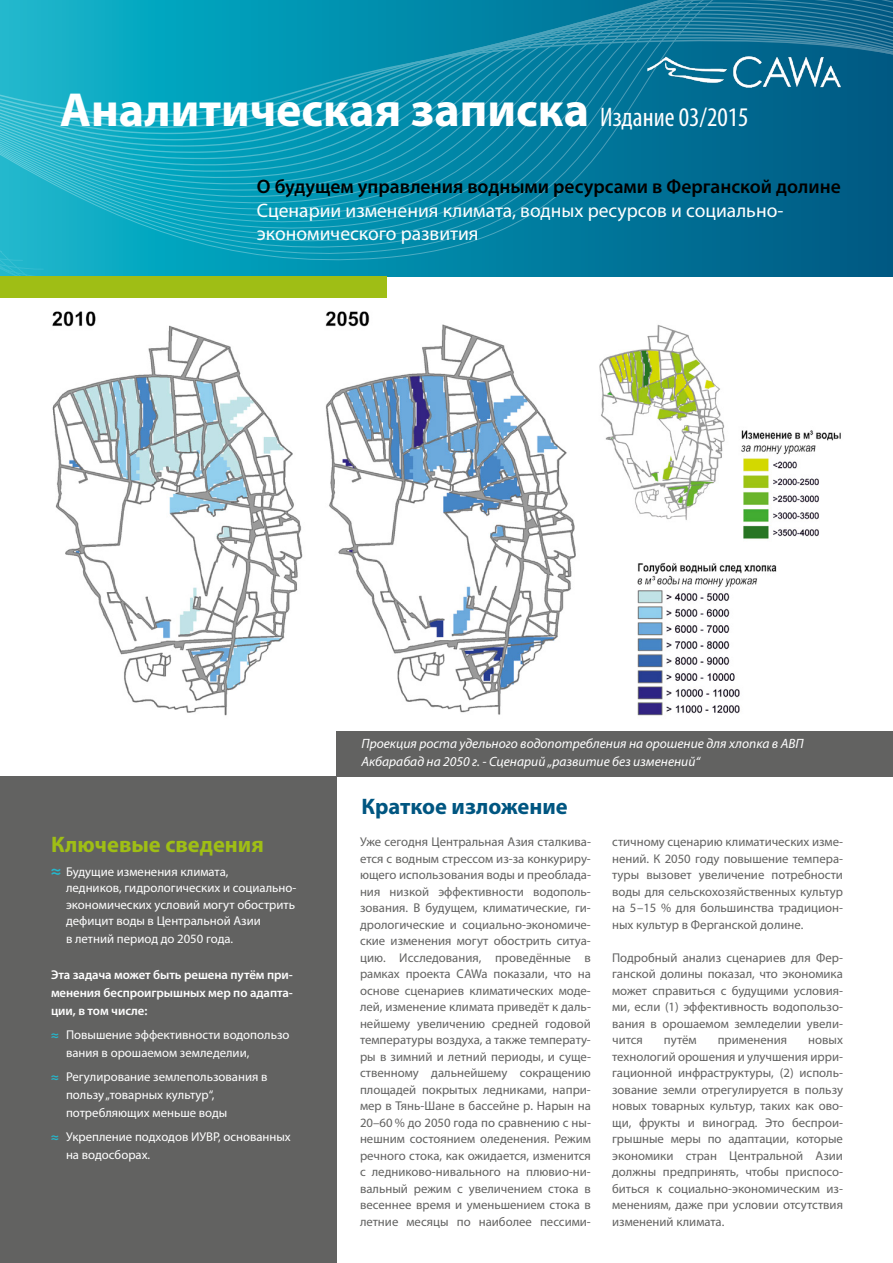
<style>
.page{position:relative;width:893px;height:1263px;background:#fff}
.page>*{position:absolute;margin:0;border:0;box-sizing:border-box;transform-origin:0 0}
.t1{font:700 48px "Myriad Pro";color:#fff}
.t2{font:700 22.5px "Myriad Pro";color:#005681}
.t3{font:700 22.5px "Myriad Pro";color:#9fbe15}
.t4{font:19.5px/23.4px "Myriad Pro";color:#fff}
.t5{font:600 19.5px "Myriad Pro";color:#000}
.t6{font:italic 13.5px/17.5px "Myriad Pro";color:#fff}
.t7{font:12.75px/16.5px "Myriad Pro";color:#626261;text-align:justify}
.t8{font:12.75px/18px "Myriad Pro";color:#fff}
.t9{font:600 12.75px/18px "Myriad Pro";letter-spacing:-.005em;color:#fff;text-align:justify}
.s1{font-weight:400;font-stretch:condensed;font-size:27px}
.s2{font-weight:700;font-size:16.5px;color:#24b8cd}
.s3{font-weight:700;color:#24b8cd}
</style>
<div class="page">
<div style="left:0;top:776px;width:337px;height:487px;background:#626261"></div>
<img style="left:52px;top:311px;width:789px;height:405px">
<div style="left:337px;top:731px;width:556px;height:45px;background:#626261"></div>
<svg style="left:0;top:0;width:893px;height:298px;background:#1991a9"></svg>
<img style="left:645px;top:53px;width:199px;height:37px">
<h1 class="t1" style="left:60px;top:78px;width:690px">Аналитическая записка <span class="s1">Издание 03/2015</span></h1>
<h3 class="t5" style="left:257px;top:174px;width:585px">О будущем управления водными ресурсами в Ферганской долине</h3>
<h3 class="t4" style="left:257px;top:198px;width:528px">Сценарии изменения климата, водных ресурсов и социально&shy;экономического развития</h3>
<h2 class="t3" style="left:51px;top:829px;width:214px">Ключевые сведения</h2>
<p class="t8" style="left:66px;top:863px;width:232px;line-height:16.5px;text-indent:-15px"><span class="s2">≈</span> Будущие изменения климата,<br>ледников, гидрологических и социально&shy;экономических условий могут обострить дефицит воды в Центральной Азии</p>
<p class="t8" style="left:66px;top:930px;width:169px">в летний период до 2050 года.</p>
<p class="t9" style="left:51px;top:966px;width:243px">Эта задача может быть решена путём при&shy;менения беспроигрышных мер по адапта&shy;ции, в том числе:</p>
<p class="t8" style="left:66px;top:1026px;width:225px;text-indent:-15px"><span class="s3">≈</span> Повышение эффективности водопользо вания в орошаемом земледелии,</p>
<p class="t8" style="left:66px;top:1068px;width:203px;text-indent:-15px"><span class="s3">≈</span> Регулирование землепользования в пользу „товарных культур“, потребляющих меньше воды</p>
<p class="t8" style="left:66px;top:1128px;width:226px;text-indent:-15px"><span class="s3">≈</span> Укрепление подходов ИУВР, основанных на водосборах.</p>
<p class="t6" style="left:361px;top:735px;width:444px">Проекция роста удельного водопотребления на орошение для хлопка в АВП<br>Акбарабад на 2050 г. - Сценарий „развитие без изменений“</p>
<h2 class="t2" style="left:361px;top:791px;width:208px">Краткое изложение</h2>
<p class="t7" style="left:360px;top:833px;width:232px">Уже сегодня Центральная Азия сталкива&shy;ется с водным стрессом из-за конкуриру&shy;ющего использования воды и преоблада&shy;ния низкой эффективности водополь&shy;зования. В будущем, климатические, ги&shy;дрологические и социально-экономиче&shy;ские изменения могут обострить ситуа&shy;цию. Исследования, проведённые в рамках проекта CAWa показали, что на основе сценариев климатических моде&shy;лей, изменение климата приведёт к даль&shy;нейшему увеличению средней годовой температуры воздуха, а также температу&shy;ры в зимний и летний периоды, и суще&shy;ственному дальнейшему сокращению площадей покрытых ледниками, напри&shy;мер в Тянь-Шане в бассейне р. Нарын на 20–60 % до 2050 года по сравнению с ны&shy;нешним состоянием оледенения. Режим речного стока, как ожидается, изменится с ледниково-нивального на плювио-ни&shy;вальный режим с увеличением стока в весеннее время и уменьшением стока в летние месяцы по наиболее пессими-</p>
<p class="t7" style="left:612px;top:833px;width:232px">стичному сценарию климатических изме&shy;нений. К 2050 году повышение темпера&shy;туры вызовет увеличение потребности воды для сельскохозяйственных культур на 5–15 % для большинства традицион&shy;ных культур в Ферганской долине.</p>
<p class="t7" style="left:612px;top:949px;width:232px">Подробный анализ сценариев для Фер&shy;ганской долины показал, что экономика может справиться с будущими условия&shy;ми, если (1) эффективность водопользо&shy;вания в орошаемом земледелии увели&shy;чится</p>
<p class="t7" style="left:664px;top:1031px;width:34px">путём</p>
<p class="t7" style="left:718px;top:1031px;width:71px">применения</p>
<p class="t7" style="left:612px;top:1031px;width:232px;text-indent:196px">новых технологий орошения и улучшения ирри&shy;гационной инфраструктуры, (2) исполь&shy;зование земли отрегулируется в пользу новых товарных культур, таких как ово&shy;щи, фрукты и виноград. Это беспрои&shy;грышные меры по адаптации, которые экономики стран Центральной Азии должны предпринять, чтобы приспосо&shy;биться к социально-экономическим из&shy;менениям, даже при условии отсутствия изменений климата.</p>
</div>
